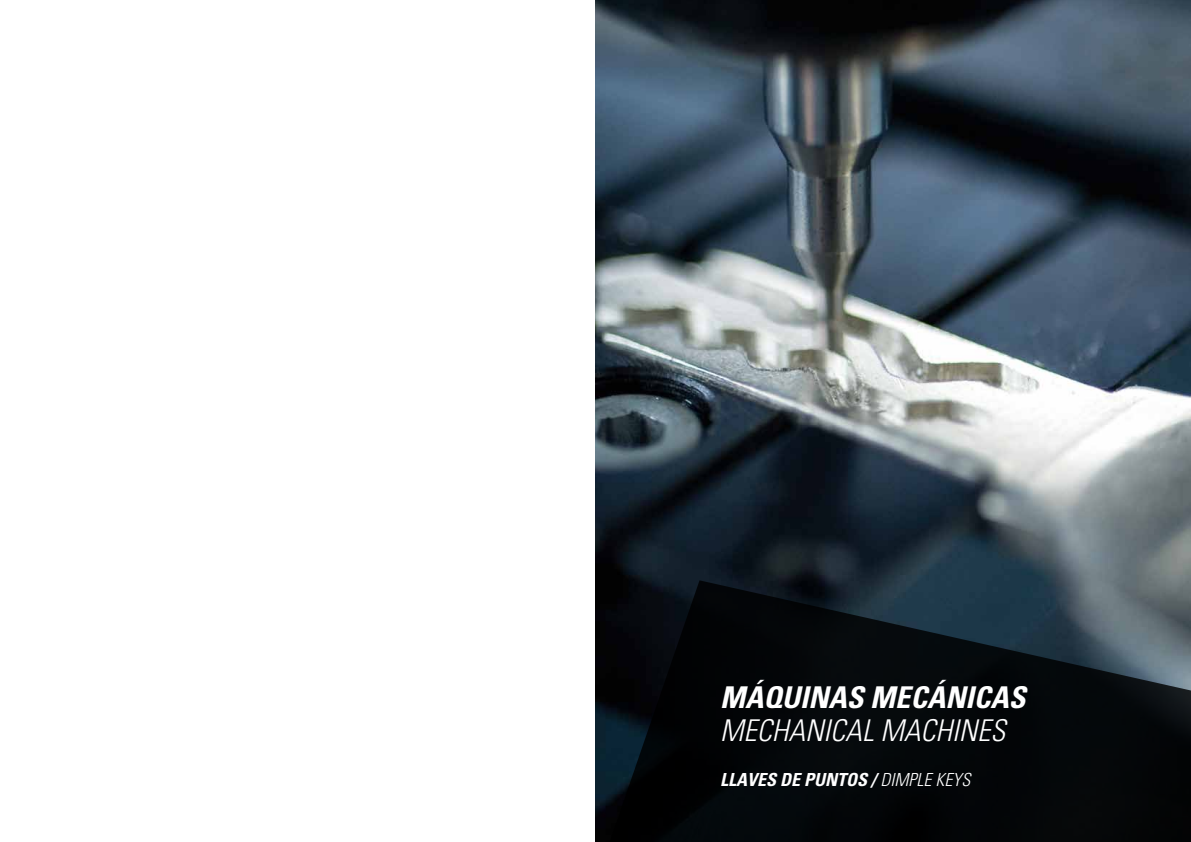
<style>
.page{position:relative;width:1191px;height:842px;background:#fff}
.page>*{position:absolute;margin:0;border:0;box-sizing:border-box;transform-origin:0 0}
.t1{font:italic 300 condensed 30px "Univers LT";color:#fff}
.t2{font:italic 700 condensed 30px "Univers LT";color:#fff}
.t3{font:italic 700 condensed 18px "Univers LT";color:#fff}
.s1{font-weight:300}
</style>
<div class="page">
<img style="left:595px;top:0;width:596px;height:580px">
<svg style="left:595px;top:580px;width:596px;height:262px;background:#0d1317"></svg>
<h1 class="t2" style="left:720px;top:679px;width:307px">MÁQUINAS MECÁNICAS</h1>
<h1 class="t1" style="left:720px;top:712px;width:287px">MECHANICAL MACHINES</h1>
<p class="t3" style="left:720px;top:769px;width:251px">LLAVES DE PUNTOS / <span class="s1">DIMPLE KEYS</span></p>
</div>
